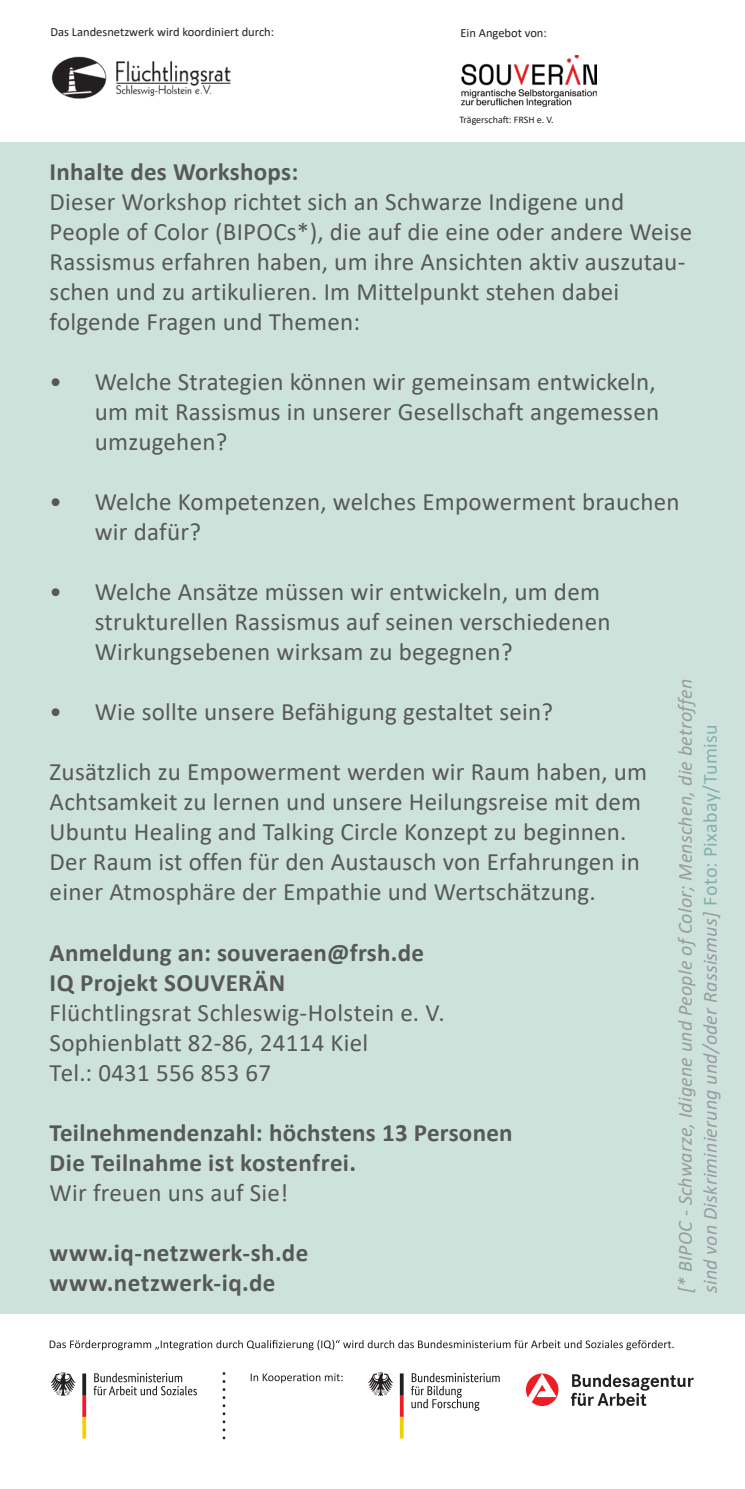
<style>
.page{position:relative;width:745px;height:1489px;background:#fff}
.page>*{position:absolute;margin:0;border:0;box-sizing:border-box;transform-origin:0 0}
._04_Fließtext_Calibr{font:25px/30px "Calibri";letter-spacing:.01em;color:#57585a}
._04_Fließtext_Calibr-2{font:700 25px/30px "Calibri";letter-spacing:.015em;color:#57585a}
._04_Fließtext_Calibr-3{font:italic 20px/25px "Calibri";letter-spacing:.01em;color:#989ca2}
.t1{font:12.5px "Calibri";color:#231f20}
._06_BU_Bildunterschr{font:10px "Calibri";color:#231f20}
.s1{font-weight:700}
.s2{font-weight:400}
.s3{font-style:normal;color:#84b0ab}
</style>
<div class="page">
<div style="left:0;top:142px;width:744px;height:1171px;background:#cde2db"></div>
<svg style="left:222px;top:1381px;width:3px;height:57px"></svg>
<svg style="left:250px;top:1373px;width:92px;height:9px"></svg>
<svg style="left:50px;top:1339px;width:623px;height:11px"></svg>
<svg style="left:93px;top:1373px;width:104px;height:22px"></svg>
<svg style="left:50px;top:1372px;width:26px;height:23px"></svg>
<svg style="left:82px;top:1373px;width:4px;height:65px"></svg>
<svg style="left:570px;top:1374px;width:123px;height:31px"></svg>
<svg style="left:525px;top:1373px;width:33px;height:32px"></svg>
<svg style="left:411px;top:1373px;width:88px;height:37px"></svg>
<svg style="left:368px;top:1372px;width:25px;height:23px"></svg>
<svg style="left:399px;top:1373px;width:4px;height:65px"></svg>
<img style="left:51px;top:56px;width:180px;height:43px">
<img style="left:461px;top:56px;width:135px;height:51px">
<p class="t1" style="left:50px;top:23px;width:225px">Das Landesnetzwerk wird koordiniert durch:</p>
<p class="t1" style="left:460px;top:24px;width:88px">Ein Angebot von:</p>
<p class="_06_BU_Bildunterschr" style="left:459px;top:112px;width:96px">Trägerschaft: FRSH e. V.</p>
<p class="_04_Fließtext_Calibr" style="left:50px;top:156px;width:643px"><span class="s1">Inhalte des Workshops:<br></span>Dieser Workshop richtet sich an Schwarze Indigene und People of Color (BIPOCs*), die auf die eine oder andere Weise Rassismus erfahren haben, um ihre Ansichten aktiv auszutau&shy;schen und zu artikulieren. Im Mittelpunkt stehen dabei folgende Fragen und Themen:</p>
<p class="_04_Fließtext_Calibr" style="left:95px;top:366px;width:565px;text-indent:-45px">• Welche Strategien können wir gemeinsam entwickeln, um mit Rassismus in unserer Gesellschaft angemessen umzugehen?</p>
<p class="_04_Fließtext_Calibr" style="left:95px;top:486px;width:586px;text-indent:-45px">• Welche Kompetenzen, welches Empowerment brauchen wir dafür?</p>
<p class="_04_Fließtext_Calibr" style="left:95px;top:576px;width:517px;text-indent:-45px">• Welche Ansätze müssen wir entwickeln, um dem strukturellen Rassismus auf seinen verschiedenen<br>Wirkungsebenen wirksam zu begegnen?</p>
<p class="_04_Fließtext_Calibr" style="left:50px;top:696px;width:504px">• Wie sollte unsere Befähigung gestaltet sein?</p>
<p class="_04_Fließtext_Calibr" style="left:50px;top:756px;width:598px">Zusätzlich zu Empowerment werden wir Raum haben, um Achtsamkeit zu lernen und unsere Heilungsreise mit dem Ubuntu Healing and Talking Circle Konzept zu beginnen.<br>Der Raum ist offen für den Austausch von Erfahrungen in einer Atmosphäre der Empathie und Wertschätzung.</p>
<p class="_04_Fließtext_Calibr" style="left:50px;top:936px;width:396px"><span class="s1">Anmeldung an: souveraen@frsh.de<br>IQ Projekt SOUVERÄN<br></span>Flüchtlingsrat Schleswig-Holstein e. V.<br>Sophienblatt 82-86, 24114 Kiel<br>Tel.: 0431 556 853 67</p>
<p class="_04_Fließtext_Calibr-2" style="left:50px;top:1116px;width:464px">Teilnehmendenzahl: höchstens 13 Personen<br>Die Teilnahme ist kostenfrei.<br><span class="s2">Wir freuen uns auf Sie!</span></p>
<p class="_04_Fließtext_Calibr-2" style="left:50px;top:1236px;width:260px">www.iq-netzwerk-sh.de www.netzwerk-iq.de</p>
<p class="_04_Fließtext_Calibr-3" style="left:671px;top:1293px;width:615px;rotate:-90deg">[* BIPOC - Schwarze, Idigene und People ofColor; Menschen, die betroffen sind von Diskriminierung und/oder Rassismus] <span class="s3">Foto: Pixabay/Tumisu</span></p>
</div>
